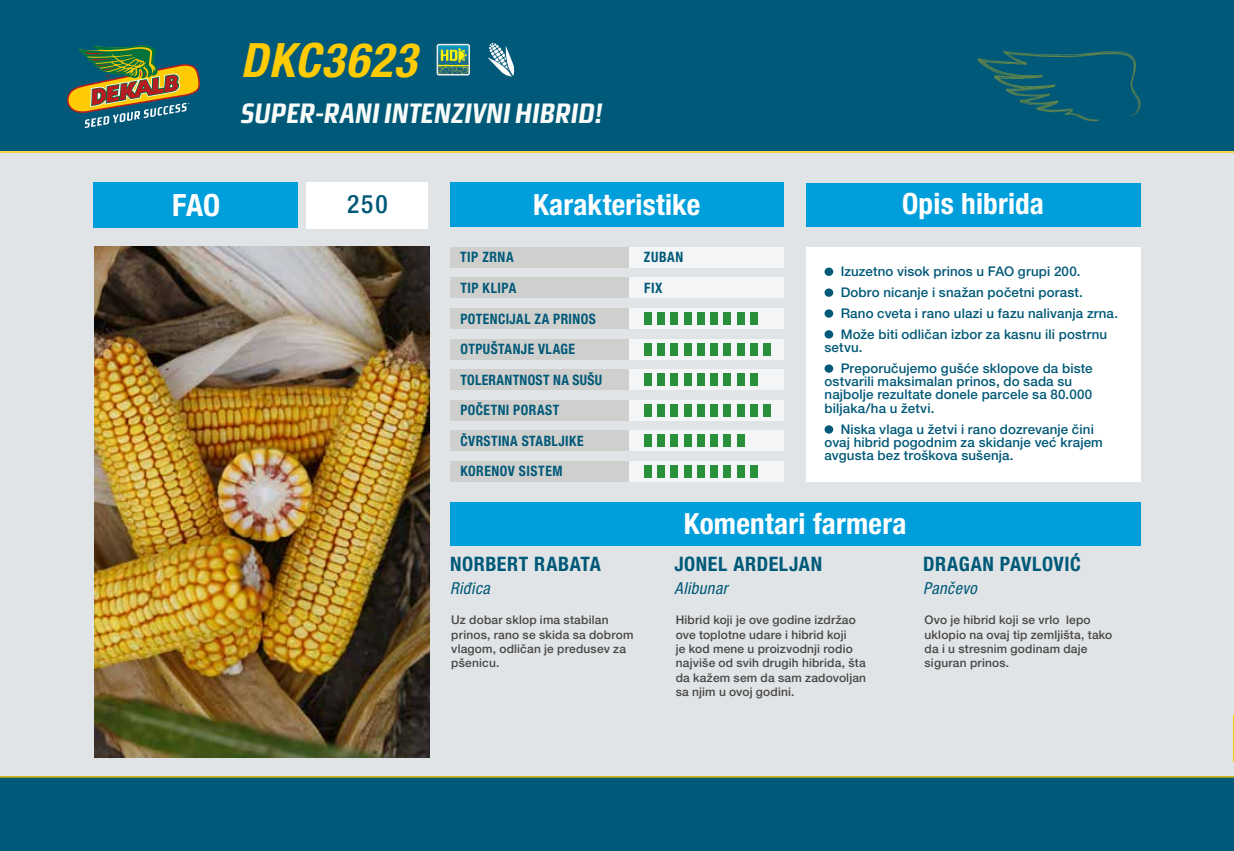
<style>
.page{position:relative;width:1234px;height:851px;background:#fff}
.page>*{position:absolute;margin:0;border:0;box-sizing:border-box;transform-origin:0 0}
.t1{font:italic 700 condensed 47.4px "Helvetica Neue LT Pro";letter-spacing:.02em;color:#ffcb05}
.t2{font:700 condensed 30.6px "Helvetica Neue LT Pro";color:#fff}
.t3{font:700 condensed 29.25px "Helvetica Neue LT Pro";letter-spacing:.01em;color:#fff}
.t4{font:italic 700 28.2px "Morgan Sans Cond";color:#f8fbf8}
.t5{font:500 condensed 25.5px "Helvetica Neue LT Pro";color:#005978}
.t6{font:700 condensed 19.95px "Helvetica Neue LT Pro";letter-spacing:.03em;color:#005978}
.t7{font:italic condensed 16.5px "Helvetica Neue LT Pro";letter-spacing:.025em;color:#005978}
.t8{font:700 condensed 14.4px/30.6px "Helvetica Neue LT Pro";letter-spacing:.035em;color:#005978;scale:.95 1}
.t9{font:500 13.35px/20.9px "Helvetica Neue LT Pro";letter-spacing:.01em;color:#005978}
.t10{font:500 12px/14.4px "Helvetica Neue LT Pro";letter-spacing:.015em;color:#484745}
</style>
<div class="page">
<div style="left:0;top:116px;width:1233px;height:734px;background:#e0e4e6"></div>
<div style="left:0;top:0;width:1233px;height:151px;background:#005978"></div>
<hr style="left:0;top:151px;width:1233px;height:2px;background:#ffcb05">
<svg style="left:67px;top:45px;width:133px;height:83px"></svg>
<svg style="left:977px;top:50px;width:163px;height:72px"></svg>
<div style="left:0;top:776px;width:1233px;height:74px;background:#005978"></div>
<hr style="left:0;top:776px;width:1233px;height:1px;background:#ffcb05">
<div style="left:94px;top:182px;width:204px;height:45px;background:#009edb"></div>
<div style="left:306px;top:182px;width:122px;height:45px;background:#fff"></div>
<div style="left:450px;top:182px;width:333px;height:45px;background:#009edb"></div>
<div style="left:450px;top:247px;width:178px;height:21px;background:#cccdca"></div>
<div style="left:629px;top:247px;width:154px;height:21px;background:#f4f5f6"></div>
<div style="left:629px;top:277px;width:154px;height:21px;background:#f4f5f6"></div>
<div style="left:450px;top:277px;width:178px;height:21px;background:#cccdca"></div>
<div style="left:450px;top:338px;width:178px;height:21px;background:#cccdca"></div>
<div style="left:450px;top:369px;width:178px;height:21px;background:#cccdca"></div>
<div style="left:450px;top:430px;width:178px;height:21px;background:#cccdca"></div>
<div style="left:629px;top:430px;width:154px;height:21px;background:#f4f5f6"></div>
<div style="left:644px;top:434px;width:7px;height:13px;background:#28903b"></div>
<div style="left:657px;top:434px;width:8px;height:13px;background:#28903b"></div>
<div style="left:670px;top:434px;width:8px;height:13px;background:#28903b"></div>
<div style="left:683px;top:434px;width:8px;height:13px;background:#28903b"></div>
<div style="left:697px;top:434px;width:7px;height:13px;background:#28903b"></div>
<div style="left:710px;top:434px;width:7px;height:13px;background:#28903b"></div>
<div style="left:450px;top:399px;width:178px;height:21px;background:#cccdca"></div>
<div style="left:450px;top:461px;width:178px;height:20px;background:#cccdca"></div>
<div style="left:629px;top:461px;width:154px;height:20px;background:#f4f5f6"></div>
<svg style="left:629px;top:400px;width:154px;height:20px;fill:#f4f5f6"></svg>
<div style="left:644px;top:465px;width:7px;height:12px;background:#28903b"></div>
<div style="left:644px;top:404px;width:7px;height:12px;background:#28903b"></div>
<div style="left:657px;top:465px;width:8px;height:12px;background:#28903b"></div>
<div style="left:657px;top:404px;width:8px;height:12px;background:#28903b"></div>
<div style="left:670px;top:465px;width:8px;height:12px;background:#28903b"></div>
<div style="left:670px;top:404px;width:8px;height:12px;background:#28903b"></div>
<div style="left:683px;top:465px;width:8px;height:12px;background:#28903b"></div>
<div style="left:683px;top:404px;width:8px;height:12px;background:#28903b"></div>
<div style="left:697px;top:465px;width:7px;height:12px;background:#28903b"></div>
<div style="left:697px;top:404px;width:7px;height:12px;background:#28903b"></div>
<div style="left:710px;top:465px;width:7px;height:12px;background:#28903b"></div>
<div style="left:710px;top:404px;width:7px;height:12px;background:#28903b"></div>
<div style="left:450px;top:308px;width:178px;height:21px;background:#cccdca"></div>
<div style="left:629px;top:308px;width:154px;height:21px;background:#f4f5f6"></div>
<svg style="left:629px;top:339px;width:154px;height:20px;fill:#f4f5f6"></svg>
<div style="left:629px;top:369px;width:154px;height:21px;background:#f4f5f6"></div>
<div style="left:644px;top:312px;width:7px;height:13px;background:#28903b"></div>
<div style="left:644px;top:343px;width:7px;height:12px;background:#28903b"></div>
<div style="left:644px;top:373px;width:7px;height:13px;background:#28903b"></div>
<div style="left:657px;top:312px;width:8px;height:13px;background:#28903b"></div>
<div style="left:657px;top:343px;width:8px;height:12px;background:#28903b"></div>
<div style="left:657px;top:373px;width:8px;height:13px;background:#28903b"></div>
<div style="left:670px;top:312px;width:8px;height:13px;background:#28903b"></div>
<div style="left:670px;top:343px;width:8px;height:12px;background:#28903b"></div>
<div style="left:670px;top:373px;width:8px;height:13px;background:#28903b"></div>
<div style="left:683px;top:312px;width:8px;height:13px;background:#28903b"></div>
<div style="left:683px;top:343px;width:8px;height:12px;background:#28903b"></div>
<div style="left:683px;top:373px;width:8px;height:13px;background:#28903b"></div>
<div style="left:697px;top:312px;width:7px;height:13px;background:#28903b"></div>
<div style="left:697px;top:343px;width:7px;height:12px;background:#28903b"></div>
<div style="left:697px;top:373px;width:7px;height:13px;background:#28903b"></div>
<div style="left:710px;top:312px;width:7px;height:13px;background:#28903b"></div>
<div style="left:710px;top:343px;width:7px;height:12px;background:#28903b"></div>
<div style="left:710px;top:373px;width:7px;height:13px;background:#28903b"></div>
<div style="left:805px;top:183px;width:335px;height:43px;background:#009edb"></div>
<div style="left:450px;top:501px;width:690px;height:44px;background:#009edb"></div>
<hr style="left:1233px;top:715px;width:1px;height:46px;background:#ffcb05">
<svg style="left:487px;top:43px;width:27px;height:34px"></svg>
<svg style="left:436px;top:44px;width:34px;height:31px"></svg>
<img style="left:94px;top:247px;width:335px;height:510px">
<div style="left:306px;top:183px;width:122px;height:45px;background:#fff"></div>
<div style="left:723px;top:434px;width:8px;height:13px;background:#28903b"></div>
<div style="left:736px;top:434px;width:8px;height:13px;background:#28903b"></div>
<div style="left:723px;top:465px;width:8px;height:12px;background:#28903b"></div>
<div style="left:723px;top:404px;width:8px;height:12px;background:#28903b"></div>
<div style="left:736px;top:465px;width:8px;height:12px;background:#28903b"></div>
<div style="left:736px;top:404px;width:8px;height:12px;background:#28903b"></div>
<div style="left:749px;top:465px;width:8px;height:12px;background:#28903b"></div>
<div style="left:749px;top:404px;width:8px;height:12px;background:#28903b"></div>
<div style="left:723px;top:312px;width:8px;height:13px;background:#28903b"></div>
<div style="left:723px;top:343px;width:8px;height:12px;background:#28903b"></div>
<div style="left:723px;top:373px;width:8px;height:13px;background:#28903b"></div>
<div style="left:736px;top:312px;width:8px;height:13px;background:#28903b"></div>
<div style="left:736px;top:343px;width:8px;height:12px;background:#28903b"></div>
<div style="left:736px;top:373px;width:8px;height:13px;background:#28903b"></div>
<div style="left:763px;top:343px;width:7px;height:12px;background:#28903b"></div>
<div style="left:763px;top:404px;width:7px;height:12px;background:#28903b"></div>
<div style="left:749px;top:312px;width:8px;height:13px;background:#28903b"></div>
<div style="left:749px;top:343px;width:8px;height:12px;background:#28903b"></div>
<div style="left:749px;top:373px;width:8px;height:13px;background:#28903b"></div>
<div style="left:805px;top:247px;width:335px;height:235px;background:#fff"></div>
<div style="left:824px;top:267px;width:9px;height:9px;background:#005978;border-radius:50%"></div>
<div style="left:824px;top:288px;width:9px;height:9px;background:#005978;border-radius:50%"></div>
<div style="left:824px;top:309px;width:9px;height:8px;background:#005978;border-radius:50%"></div>
<div style="left:824px;top:330px;width:9px;height:8px;background:#005978;border-radius:50%"></div>
<svg style="left:824px;top:364px;width:9px;height:9px"></svg>
<div style="left:824px;top:425px;width:9px;height:8px;background:#005978;border-radius:50%"></div>
<h1 class="t1" style="left:240px;top:31px;width:177px">DKC3623</h1>
<h3 class="t4" style="left:240px;top:96px;width:363px">SUPER-RANI INTENZIVNI HIBRID!</h3>
<h2 class="t2" style="left:172px;top:186px;width:49px">FAO</h2>
<h3 class="t3" style="left:533px;top:187px;width:169px">Karakteristike</h3>
<p class="t8" style="left:460px;top:242px;width:61px">TIP ZRNA<br>TIP KLIPA</p>
<h3 class="t5" style="left:347px;top:189px;width:42px">250</h3>
<p class="t8" style="left:644px;top:241px;width:43px;line-height:31px">ZUBAN<br>FIX</p>
<p class="t8" style="left:460px;top:303px;width:144px">POTENCIJAL ZA PRINOS</p>
<p class="t8" style="left:460px;top:333px;width:151px">OTPUŠTANJE VLAGE<br>TOLERANTNOST NA SUŠU</p>
<p class="t8" style="left:460px;top:394px;width:105px">POČETNI PORAST</p>
<p class="t8" style="left:460px;top:425px;width:131px">ČVRSTINA STABLJIKE</p>
<p class="t8" style="left:460px;top:456px;width:109px">KORENOV SISTEM</p>
<h3 class="t3" style="left:901px;top:186px;width:143px">Opis hibrida</h3>
<p class="t9" style="left:840px;top:260px;width:279px">Izuzetno visok prinos u FAO grupi 200.<br>Dobro nicanje i snažan početni porast.<br>Rano cveta i rano ulazi u fazu nalivanja zrna.<br>Može biti odličan izbor za kasnu ili postrnu</p>
<p class="t9" style="left:840px;top:336px;width:253px;text-indent:-16px">setvu.<br>Preporučujemo gušće sklopove da biste</p>
<p class="t9" style="left:824px;top:374px;width:269px;line-height:13.4px">ostvarili maksimalan prinos, do sada su najbolje rezultate donele parcele sa 80.000 biljaka/ha u žetvi.</p>
<p class="t9" style="left:824px;top:422px;width:280px;line-height:13.4px;text-indent:16px">Niska vlaga u žetvi i rano dozrevanje čini ovaj hibrid pogodnim za skidanje već krajem avgusta bez troškova sušenja.</p>
<h3 class="t6" style="left:450px;top:551px;width:152px">NORBERT RABATA</h3>
<p class="t7" style="left:450px;top:578px;width:41px">Riđica</p>
<h3 class="t3" style="left:683px;top:505px;width:224px">Komentari farmera</h3>
<h3 class="t6" style="left:674px;top:551px;width:149px">JONEL ARDELJAN</h3>
<p class="t7" style="left:674px;top:578px;width:55px">Alibunar</p>
<h3 class="t6" style="left:923px;top:551px;width:159px">DRAGAN PAVLOVIĆ</h3>
<p class="t7" style="left:923px;top:578px;width:55px">Pančevo</p>
<p class="t10" style="left:451px;top:612px;width:184px">Uz dobar sklop ima stabilan prinos, rano se skida sa dobrom vlagom, odličan je predusev za pšenicu.</p>
<p class="t10" style="left:675px;top:612px;width:192px">Hibrid koji je ove godine izdržao ove toplotne udare i hibrid koji<br>je kod mene u proizvodnji rodio najviše od svih drugih hibrida, šta da kažem sem da sam zadovoljan sa njim u ovoj godini.</p>
<p class="t10" style="left:924px;top:612px;width:189px">Ovo je hibrid koji se vrlo lepo uklopio na ovaj tip zemljišta, tako da i u stresnim godinam daje siguran prinos.</p>
</div>
